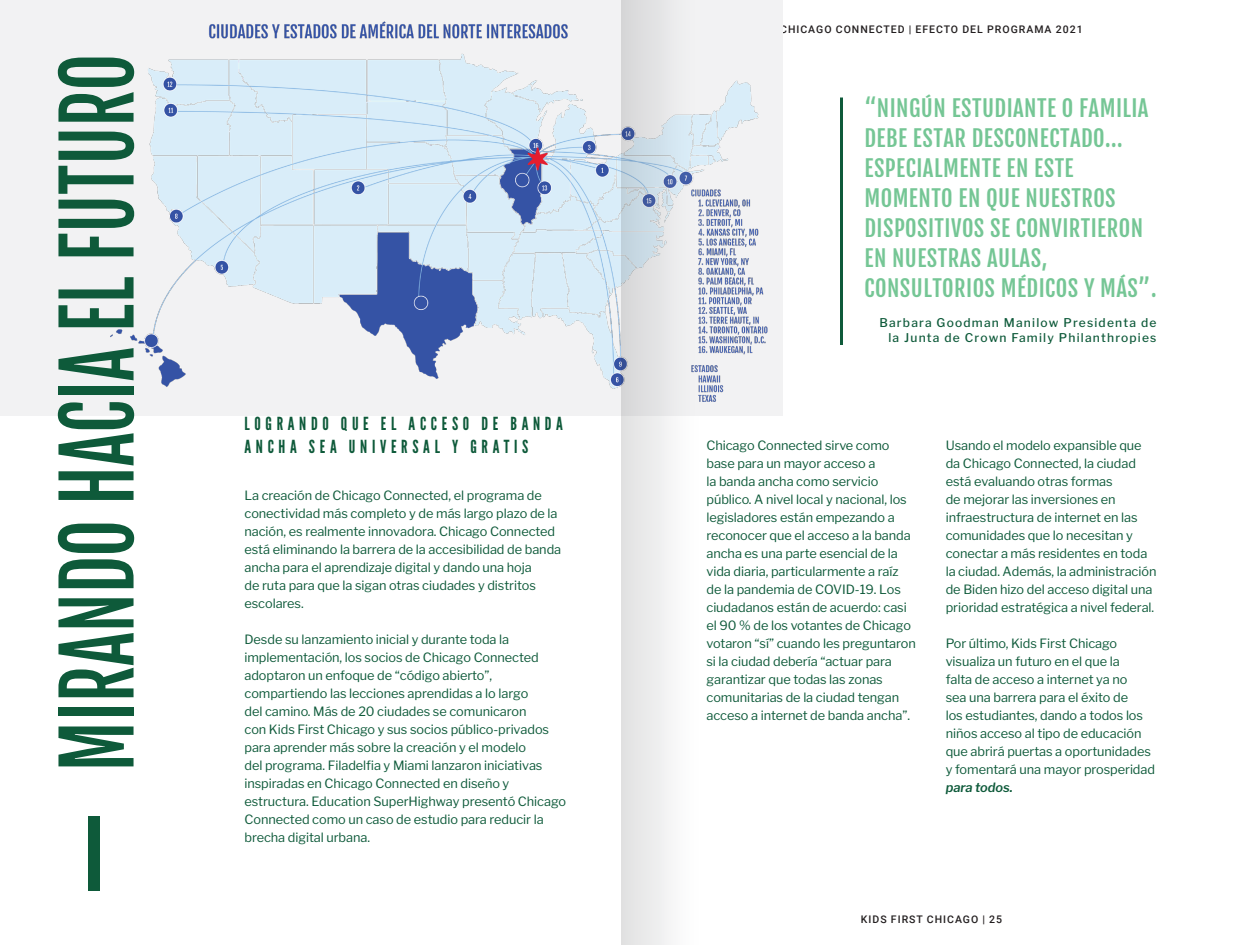
<style>
.page{position:relative;width:1242px;height:945px;background:#fff}
.page>*{position:absolute;margin:0;border:0;box-sizing:border-box;transform-origin:0 0}
.Headline_-_Align_Lef{font:90px "Fjalla One";color:#0e5a3a;scale:.79 1}
.Pull_Quote{font:22.5px/30px "Fjalla One";letter-spacing:.02em;color:#75c695}
.Subtitle{font:18px/22.5px "League Gothic";letter-spacing:.26em;color:#0e5a3a}
.Body_Text{font:12.75px/18px "Libre Franklin";letter-spacing:-.005em;color:#0e5a3a}
.Header_-_Align_Cente{font:500 12px/15px "Libre Franklin";letter-spacing:.1em;color:#0e5a3a;text-align:right}
.t1{font:500 10.5px "Roboto";letter-spacing:.095em;color:#231f20}
.s1{font-weight:600;font-style:italic}
</style>
<div class="page">
<img style="left:0;top:0;width:783px;height:416px">
<div style="left:88px;top:817px;width:11px;height:74px;background:#0e5a3a"></div>
<hr style="left:840px;top:98px;width:3px;height:247px;background:#0e5a3a">
<svg style="left:621px;top:0;width:105px;height:945px"></svg>
<p class="Headline_-_Align_Lef" style="left:43px;top:772px;width:910px;rotate:-90deg">MIRANDO HACIA EL FUTURO</p>
<p class="Subtitle" style="left:244px;top:413px;width:320px">LOGRANDO QUE EL ACCESO DE BANDA<br>ANCHA SEA UNIVERSAL Y GRATIS</p>
<p class="Body_Text" style="left:244px;top:486px;width:318px">La creación de Chicago Connected, el programa de conectividad más completo y de más largo plazo de la nación, es realmente innovadora. Chicago Connected está eliminando la barrera de la accesibilidad de banda ancha para el aprendizaje digital y dando una hoja<br>de ruta para que la sigan otras ciudades y distritos escolares.</p>
<p class="Body_Text" style="left:244px;top:630px;width:323px">Desde su lanzamiento inicial y durante toda la implementación, los socios de Chicago Connected adoptaron un enfoque de “código abierto”, compartiendo las lecciones aprendidas a lo largo<br>del camino. Más de 20 ciudades se comunicaron<br>con Kids First Chicago y sus socios público-privados para aprender más sobre la creación y el modelo<br>del programa. Filadelfia y Miami lanzaron iniciativas inspiradas en Chicago Connected en diseño y estructura. Education SuperHighway presentó Chicago Connected como un caso de estudio para reducir la brecha digital urbana.</p>
<p class="t1" style="left:780px;top:22px;width:304px">CHICAGO CONNECTED | EFECTO DEL PROGRAMA 2021</p>
<p class="Pull_Quote" style="left:864px;top:94px;width:294px">“NINGÚN ESTUDIANTE O FAMILIA<br>DEBE ESTAR DESCONECTADO...<br>ESPECIALMENTE EN ESTE<br>MOMENTO EN QUE NUESTROS<br>DISPOSITIVOS SE CONVIRTIERON<br>EN NUESTRAS AULAS,<br>CONSULTORIOS MÉDICOS Y MÁS”.</p>
<p class="Header_-_Align_Cente" style="left:879px;top:316px;width:279px">Barbara Goodman Manilow Presidenta de la Junta de Crown Family Philanthropies</p>
<p class="Body_Text" style="left:706px;top:437px;width:211px">Chicago Connected sirve como base para un mayor acceso a<br>la banda ancha como servicio público. A nivel local y nacional, los legisladores están empezando a reconocer que el acceso a la banda ancha es una parte esencial de la vida diaria, particularmente a raíz de la pandemia de COVID-19. Los ciudadanos están de acuerdo: casi el 90 % de los votantes de Chicago votaron “sí” cuando les preguntaron si la ciudad debería “actuar para garantizar que todas las zonas comunitarias de la ciudad tengan acceso a internet de banda ancha”.</p>
<p class="Body_Text" style="left:946px;top:437px;width:212px">Usando el modelo expansible que da Chicago Connected, la ciudad está evaluando otras formas<br>de mejorar las inversiones en infraestructura de internet en las comunidades que lo necesitan y conectar a más residentes en toda la ciudad. Además, la administración de Biden hizo del acceso digital una prioridad estratégica a nivel federal.</p>
<p class="Body_Text" style="left:946px;top:635px;width:211px">Por último, Kids First Chicago visualiza un futuro en el que la<br>falta de acceso a internet ya no<br>sea una barrera para el éxito de<br>los estudiantes, dando a todos los niños acceso al tipo de educación que abrirá puertas a oportunidades y fomentará una mayor prosperidad <span class="s1">para todos.</span></p>
<p class="t1" style="left:861px;top:912px;width:143px">KIDS FIRST CHICAGO | 25</p>
</div>
